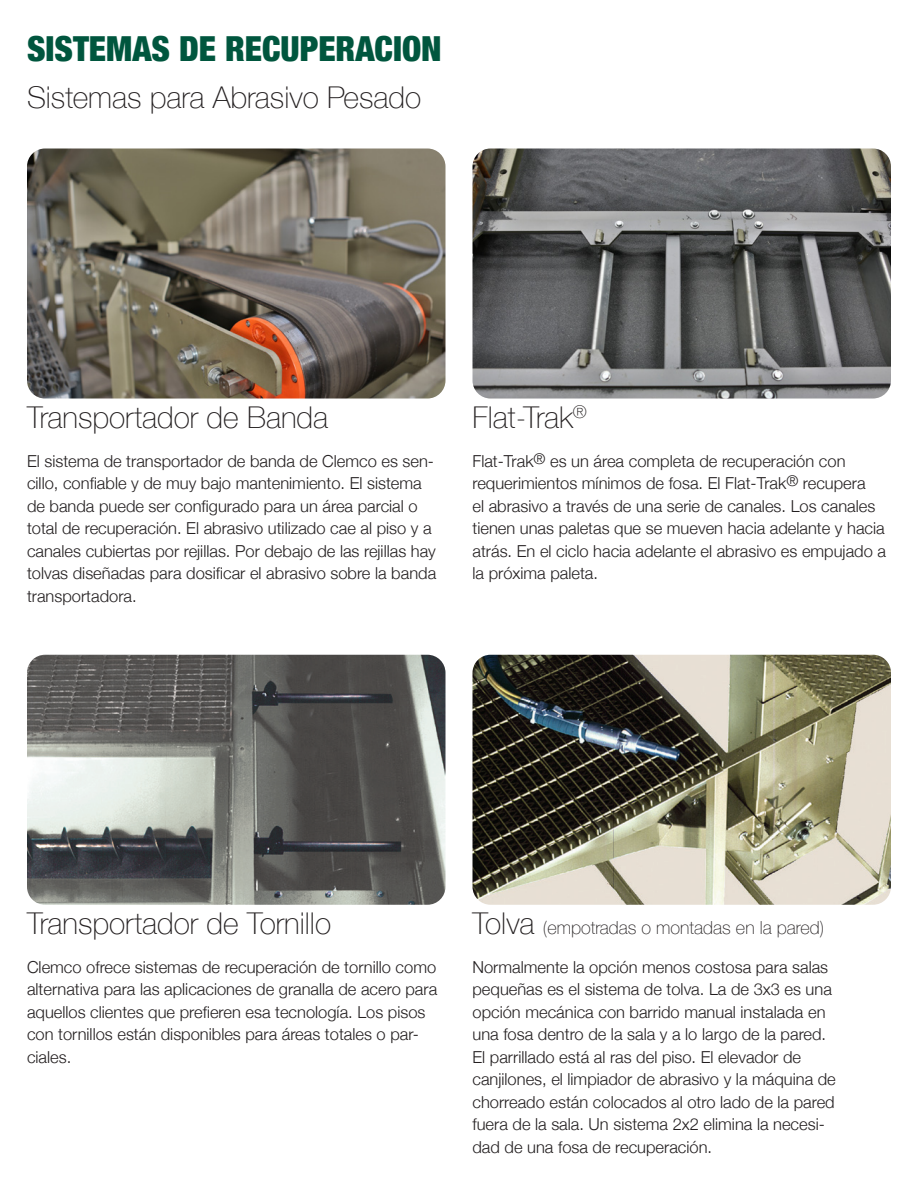
<style>
.page{position:relative;width:918px;height:1188px;background:#fff}
.page>*{position:absolute;margin:0;border:0;box-sizing:border-box;transform-origin:0 0}
.t1{font:900 condensed 34.5px "Helvetica Neue";color:#00563e}
.t2{font:100 30px "Helvetica Neue";color:#231f20}
.t3{font:100 18px "Helvetica Neue";color:#231f20}
.t4{font:300 16.5px/22.5px "Helvetica Neue";color:#231f20}
.s1{font-size:30px}
</style>
<div class="page">
<img style="left:472px;top:148px;width:419px;height:251px">
<img style="left:27px;top:655px;width:418px;height:250px">
<img style="left:472px;top:655px;width:419px;height:250px">
<img style="left:27px;top:148px;width:418px;height:251px">
<h1 class="t1" style="left:27px;top:20px;width:416px">SISTEMAS DE RECUPERACION</h1>
<h2 class="t2" style="left:27px;top:74px;width:396px">Sistemas para Abrasivo Pesado</h2>
<h2 class="t2" style="left:27px;top:394px;width:303px">Transportador de Banda</h2>
<p class="t4" style="left:27px;top:448px;width:411px">El sistema de transportador de banda de Clemco es sen&shy;cillo, confiable y de muy bajo mantenimiento. El sistema de banda puede ser configurado para un área parcial o total de recuperación. El abrasivo utilizado cae al piso y a canales cubiertas por rejillas. Por debajo de las rejillas hay tolvas diseñadas para dosificar el abrasivo sobre la banda transportadora.</p>
<h2 class="t2" style="left:472px;top:394px;width:116px">Flat-Trak<sup>®</sup></h2>
<p class="t4" style="left:472px;top:448px;width:415px">Flat-Trak<sup>®</sup> es un área completa de recuperación con requerimientos mínimos de fosa. El Flat-Trak<sup>®</sup> recupera<br>el abrasivo a través de una serie de canales. Los canales tienen unas paletas que se mueven hacia adelante y hacia atrás. En el ciclo hacia adelante el abrasivo es empujado a la próxima paleta.</p>
<h2 class="t2" style="left:27px;top:900px;width:306px">Transportador de Tornillo</h2>
<p class="t4" style="left:27px;top:955px;width:412px">Clemco ofrece sistemas de recuperación de tornillo como alternativa para las aplicaciones de granalla de acero para aquellos clientes que prefieren esa tecnología. Los pisos con tornillos están disponibles para áreas totales o par&shy;ciales.</p>
<p class="t3" style="left:472px;top:914px;width:353px"><span class="s1">Tolva</span> (empotradas o montadas en la pared)</p>
<p class="t4" style="left:472px;top:955px;width:365px">Normalmente la opción menos costosa para salas pequeñas es el sistema de tolva. La de 3x3 es una opción mecánica con barrido manual instalada en una fosa dentro de la sala y a lo largo de la pared.<br>El parrillado está al ras del piso. El elevador de canjilones, el limpiador de abrasivo y la máquina de chorreado están colocados al otro lado de la pared fuera de la sala. Un sistema 2x2 elimina la necesi&shy;dad de una fosa de recuperación.</p>
</div>
